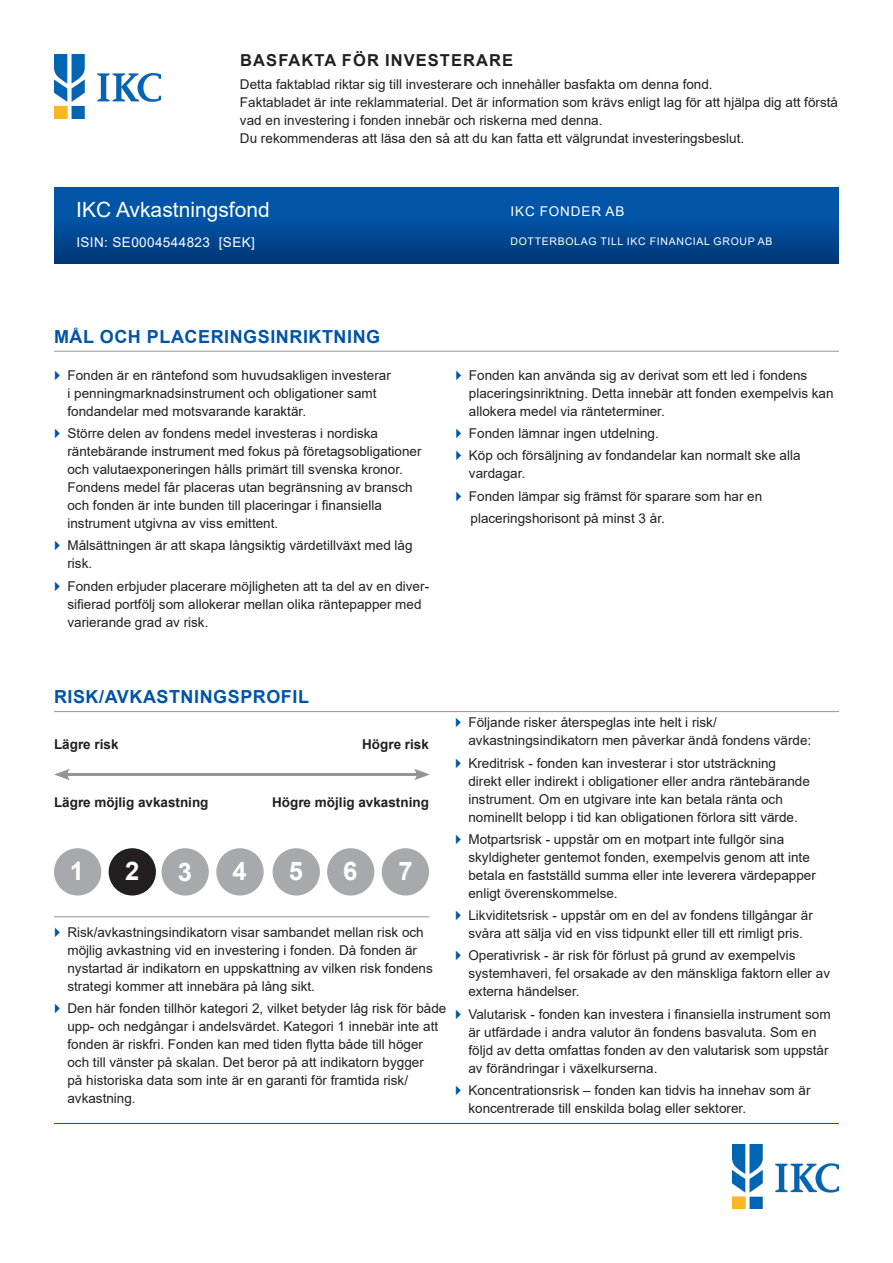
<style>
.page{position:relative;width:893px;height:1263px;background:#fff}
.page>*{position:absolute;margin:0;border:0;box-sizing:border-box;transform-origin:0 0}
.t1{font:700 25.65px "Arial";color:#fff}
.t2{font:21px "Arial";color:#fff}
.t3{font:700 18px "Arial";letter-spacing:.03em;color:#0154a6}
.t4{font:700 16.5px "Arial";letter-spacing:.065em;color:#231f20}
.t5{font:13.5px/18px "Arial";color:#231f20}
.t6{font:700 13.5px "Arial";color:#231f20}
.t7{font:13.5px "Arial";letter-spacing:.03em;color:#fff}
.t8{font:13.5px "Arial";letter-spacing:.065em;color:#fff}
.t9{font:10.5px "Arial";letter-spacing:.065em;color:#fff}
.s1{color:#0154a6}
</style>
<div class="page">
<img style="left:54px;top:54px;width:106px;height:64px">
<img style="left:733px;top:1145px;width:106px;height:64px">
<div style="left:54px;top:188px;width:439px;height:76px;background:linear-gradient(to bottom,#015cb2,#013b7d)"></div>
<div style="left:494px;top:188px;width:345px;height:76px;background:linear-gradient(to bottom,#015cb2,#013b7d)"></div>
<hr style="left:54px;top:351px;width:785px;height:1px;background:#939598">
<hr style="left:54px;top:711px;width:785px;height:1px;background:#939598">
<hr style="left:54px;top:916px;width:375px;height:1px;background:#939598">
<hr style="left:64px;top:773px;width:356px;height:3px;background:#939598">
<svg style="left:54px;top:769px;width:16px;height:11px"></svg>
<svg style="left:414px;top:769px;width:16px;height:11px"></svg>
<div style="left:54px;top:848px;width:47px;height:47px;background:#a8a9ad;border-radius:50%"></div>
<div style="left:109px;top:848px;width:47px;height:47px;background:#231f20;border-radius:50%"></div>
<div style="left:216px;top:848px;width:48px;height:47px;background:#a8a9ad;border-radius:50%"></div>
<div style="left:273px;top:848px;width:47px;height:47px;background:#a8a9ad;border-radius:50%"></div>
<div style="left:327px;top:848px;width:47px;height:47px;background:#a8a9ad;border-radius:50%"></div>
<div style="left:382px;top:848px;width:47px;height:47px;background:#a8a9ad;border-radius:50%"></div>
<hr style="left:54px;top:1123px;width:785px;height:1px;background:#0154a6">
<div style="left:162px;top:848px;width:47px;height:47px;background:#a8a9ad;border-radius:50%"></div>
<p class="t4" style="left:240px;top:49px;width:274px">BASFAKTA FÖR INVESTERARE</p>
<p class="t5" style="left:240px;top:76px;width:599px">Detta faktablad riktar sig till investerare och innehåller basfakta om denna fond.<br>Faktabladet är inte reklammaterial. Det är information som krävs enligt lag för att hjälpa dig att förstå vad en investering i fonden innebär och riskerna med denna.<br>Du rekommenderas att läsa den så att du kan fatta ett välgrundat investeringsbeslut.</p>
<h2 class="t2" style="left:76px;top:195px;width:195px">IKC Avkastningsfond</h2>
<p class="t8" style="left:510px;top:202px;width:115px">IKC FONDER AB</p>
<p class="t7" style="left:76px;top:233px;width:180px">ISIN: SE0004544823 [SEK]</p>
<p class="t9" style="left:510px;top:234px;width:264px">DOTTERBOLAG TILL IKC FINANCIAL GROUP AB</p>
<h3 class="t3" style="left:54px;top:324px;width:328px">MÅL OCH PLACERINGSINRIKTNING</h3>
<p class="t5" style="left:67px;top:366px;width:325px;text-indent:-13px"><span class="s1">►</span> Fonden är en räntefond som huvudsakligen investerar i penningmarknadsinstrument och obligationer samt fondandelar med motsvarande karaktär.</p>
<p class="t5" style="left:67px;top:424px;width:356px;text-indent:-13px"><span class="s1">►</span> Större delen av fondens medel investeras i nordiska räntebärande instrument med fokus på företagsobligationer och valutaexponeringen hålls primärt till svenska kronor.<br>Fondens medel får placeras utan begränsning av bransch och fonden är inte bunden till placeringar i finansiella instrument utgivna av viss emittent.</p>
<p class="t5" style="left:67px;top:536px;width:347px;text-indent:-13px"><span class="s1">►</span> Målsättningen är att skapa långsiktig värdetillväxt med låg risk.</p>
<p class="t5" style="left:67px;top:577px;width:363px;text-indent:-13px"><span class="s1">►</span> Fonden erbjuder placerare möjligheten att ta del av en diver&shy;sifierad portfölj som allokerar mellan olika räntepapper med varierande grad av risk.</p>
<p class="t5" style="left:469px;top:366px;width:366px;text-indent:-13px"><span class="s1">►</span> Fonden kan använda sig av derivat som ett led i fondens placeringsinriktning. Detta innebär att fonden exempelvis kan allokera medel via ränteterminer.</p>
<p class="t5" style="left:455px;top:422px;width:347px;line-height:22.2px"><span class="s1">►</span> Fonden lämnar ingen utdelning.<br><span class="s1">►</span> Köp och försäljning av fondandelar kan normalt ske alla</p>
<p class="t5" style="left:469px;top:464px;width:58px">vardagar.</p>
<p class="t5" style="left:455px;top:487px;width:308px"><span class="s1">►</span> Fonden lämpar sig främst för sparare som har en</p>
<p class="t5" style="left:470px;top:509px;width:196px">placeringshorisont på minst 3 år.</p>
<h3 class="t3" style="left:54px;top:684px;width:257px">RISK/AVKASTNINGSPROFIL</h3>
<p class="t6" style="left:54px;top:735px;width:66px">Lägre risk</p>
<p class="t6" style="left:362px;top:735px;width:68px">Högre risk</p>
<p class="t6" style="left:54px;top:793px;width:156px">Lägre möjlig avkastning</p>
<p class="t6" style="left:272px;top:793px;width:158px">Högre möjlig avkastning</p>
<h1 class="t1" style="left:70px;top:853px;width:16px">1</h1>
<h1 class="t1" style="left:125px;top:853px;width:16px">2</h1>
<h1 class="t1" style="left:289px;top:853px;width:16px">5</h1>
<h1 class="t1" style="left:343px;top:853px;width:16px">6</h1>
<h1 class="t1" style="left:399px;top:853px;width:16px">7</h1>
<h1 class="t1" style="left:178px;top:854px;width:16px">3</h1>
<h1 class="t1" style="left:232px;top:853px;width:16px">4</h1>
<p class="t5" style="left:67px;top:923px;width:367px;text-indent:-13px"><span class="s1">►</span> Risk/avkastningsindikatorn visar sambandet mellan risk och möjlig avkastning vid en investering i fonden. Då fonden är nystartad är indikatorn en uppskattning av vilken risk fondens strategi kommer att innebära på lång sikt.</p>
<p class="t5" style="left:67px;top:999px;width:380px;text-indent:-13px"><span class="s1">►</span> Den här fonden tillhör kategori 2, vilket betyder låg risk för både upp- och nedgångar i andelsvärdet. Kategori 1 innebär inte att fonden är riskfri. Fonden kan med tiden flytta både till höger och till vänster på skalan. Det beror på att indikatorn bygger<br>på historiska data som inte är en garanti för framtida risk/ avkastning.</p>
<p class="t5" style="left:468px;top:714px;width:344px;text-indent:-13px"><span class="s1">►</span> Följande risker återspeglas inte helt i risk/ avkastningsindikatorn men påverkar ändå fondens värde:</p>
<p class="t5" style="left:468px;top:754px;width:343px;text-indent:-13px"><span class="s1">►</span> Kreditrisk - fonden kan investerar i stor utsträckning direkt eller indirekt i obligationer eller andra räntebärande instrument. Om en utgivare inte kan betala ränta och nominellt belopp i tid kan obligationen förlora sitt värde.</p>
<p class="t5" style="left:468px;top:830px;width:349px;text-indent:-13px"><span class="s1">►</span> Motpartsrisk - uppstår om en motpart inte fullgör sina skyldigheter gentemot fonden, exempelvis genom att inte betala en fastställd summa eller inte leverera värdepapper enligt överenskommelse.</p>
<p class="t5" style="left:455px;top:906px;width:359px;text-align:center"><span class="s1">►</span> Likviditetsrisk - uppstår om en del av fondens tillgångar är svåra att sälja vid en viss tidpunkt eller till ett rimligt pris.</p>
<p class="t5" style="left:468px;top:947px;width:363px;text-indent:-13px"><span class="s1">►</span> Operativrisk - är risk för förlust på grund av exempelvis systemhaveri, fel orsakade av den mänskliga faktorn eller av externa händelser.</p>
<p class="t5" style="left:468px;top:1005px;width:364px;text-indent:-13px"><span class="s1">►</span> Valutarisk - fonden kan investera i finansiella instrument som är utfärdade i andra valutor än fondens basvaluta. Som en följd av detta omfattas fonden av den valutarisk som uppstår av förändringar i växelkurserna.</p>
<p class="t5" style="left:468px;top:1081px;width:344px;text-indent:-13px"><span class="s1">►</span> Koncentrationsrisk – fonden kan tidvis ha innehav som är koncentrerade till enskilda bolag eller sektorer.</p>
</div>
